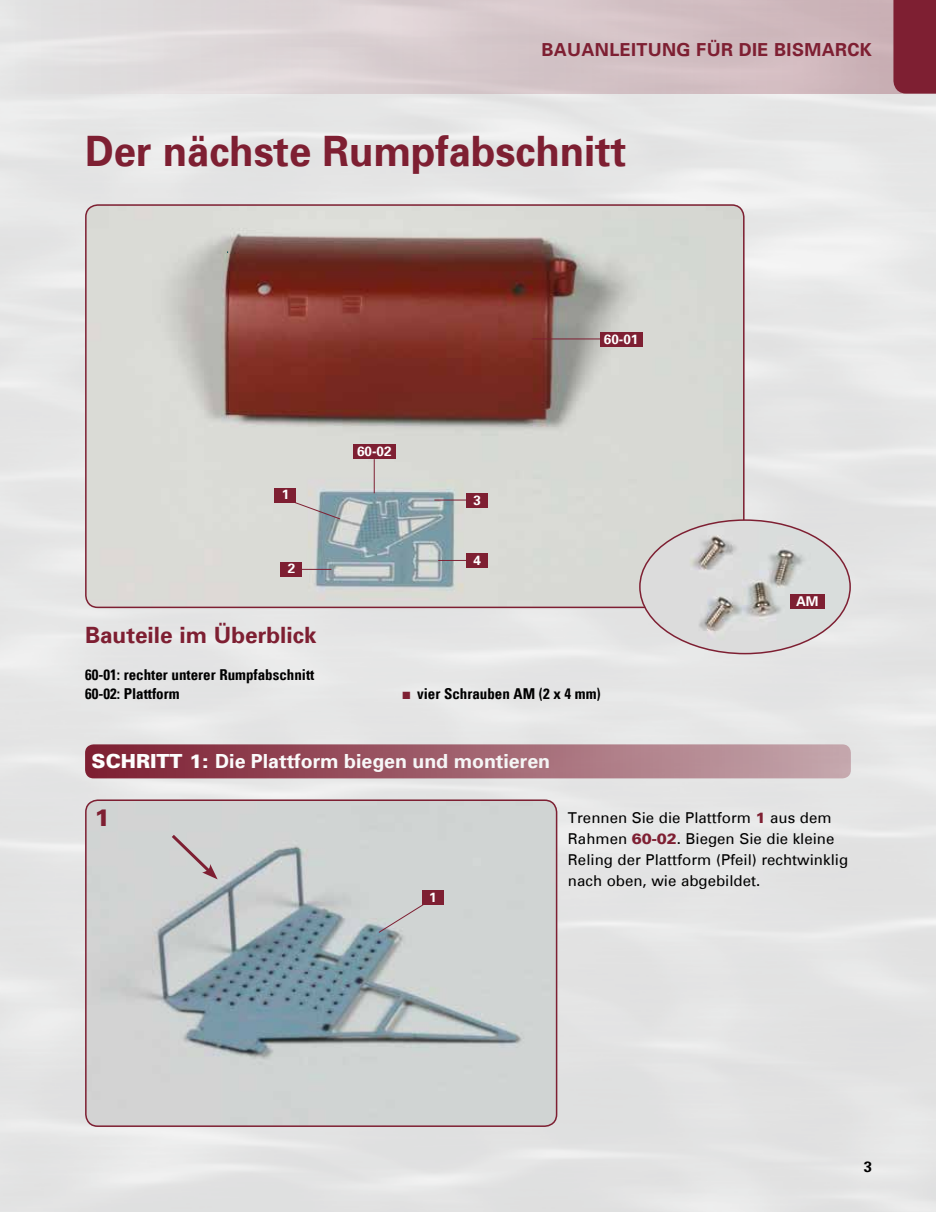
<style>
.page{position:relative;width:936px;height:1212px;background:#fff}
.page>*{position:absolute;margin:0;border:0;box-sizing:border-box;transform-origin:0 0}
.t1{font:700 42px "Univers";color:#7e1f32;scale:.95 1}
.t2{font:900 24px "Univers";color:#7e1f32}
.t3{font:700 22.5px "Univers";color:#7e1f32}
.t4{font:700 19.5px "Univers";color:#fff}
.t5{font:700 18px "Univers";letter-spacing:.02em;color:#7e1f32}
.t6{font:15px/21px "Univers";color:#000}
.t7{font:700 condensed 15px/19.5px "Univers";color:#000}
.t8{font:700 15px "Univers";color:#000}
.t9{font:700 13.5px "Univers";color:#fff}
.s1{color:#7e1f32}
.s2{font-weight:900}
.s3{font-weight:900;color:#7e1f32}
</style>
<div class="page">
<div style="left:0;top:94px;width:935px;height:1118px;background:#e5e5e5"></div>
<div style="left:0;top:0;width:935px;height:94px;background:linear-gradient(to right,#e5e6e6,#cbb0b5)"></div>
<img style="left:85px;top:204px;width:659px;height:404px">
<div style="left:85px;top:204px;width:659px;height:404px;border:2px solid #7e1f32;border-radius:12px"></div>
<div style="left:893px;top:0;width:42px;height:94px;background:#7e1f32"></div>
<div style="left:85px;top:744px;width:765px;height:34px;background:linear-gradient(to right,#7d1e31,#c5a8ae);border-radius:9px"></div>
<img style="left:639px;top:520px;width:211px;height:134px">
<div style="left:790px;top:594px;width:34px;height:15px;background:#7e1f32"></div>
<img style="left:85px;top:799px;width:472px;height:328px">
<div style="left:85px;top:799px;width:472px;height:328px;border:2px solid #7e1f32;border-radius:12px"></div>
<hr style="left:531px;top:339px;width:77px;height:1px;background:#7e1f32">
<div style="left:600px;top:332px;width:42px;height:15px;background:#7e1f32"></div>
<hr style="left:374px;top:459px;width:1px;height:34px;background:#7e1f32">
<div style="left:353px;top:444px;width:42px;height:15px;background:#7e1f32"></div>
<svg style="left:286px;top:498px;width:55px;height:22px"></svg>
<div style="left:275px;top:488px;width:21px;height:15px;background:#7e1f32"></div>
<hr style="left:289px;top:569px;width:42px;height:1px;background:#7e1f32">
<div style="left:281px;top:562px;width:21px;height:15px;background:#7e1f32"></div>
<hr style="left:434px;top:500px;width:42px;height:1px;background:#7e1f32">
<hr style="left:438px;top:560px;width:34px;height:1px;background:#7e1f32">
<div style="left:466px;top:553px;width:22px;height:15px;background:#7e1f32"></div>
<div style="left:466px;top:493px;width:22px;height:15px;background:#7e1f32"></div>
<svg style="left:378px;top:901px;width:50px;height:32px;background:#c9cbcb"></svg>
<div style="left:422px;top:890px;width:21px;height:15px;background:#7e1f32"></div>
<svg style="left:168px;top:832px;width:50px;height:47px;background:#c9c2c3"></svg>
<p class="t5" style="left:541px;top:41px;width:332px">BAUANLEITUNG FÜR DIE BISMARCK</p>
<h1 class="t1" style="left:85px;top:134px;width:571px">Der nächste Rumpfabschnitt</h1>
<p class="t9" style="left:282px;top:489px;width:9px">1</p>
<p class="t9" style="left:288px;top:563px;width:9px">2</p>
<h3 class="t3" style="left:85px;top:625px;width:233px">Bauteile im Überblick</h3>
<p class="t7" style="left:85px;top:666px;width:231px">60-01: rechter unterer Rumpfabschnitt<br>60-02: Plattform</p>
<p class="t9" style="left:357px;top:445px;width:36px">60-02</p>
<p class="t9" style="left:473px;top:494px;width:9px">3</p>
<p class="t9" style="left:473px;top:554px;width:9px">4</p>
<p class="t9" style="left:604px;top:333px;width:36px">60-01</p>
<p class="t7" style="left:402px;top:686px;width:200px"><span class="s1">■</span> vier Schrauben AM (2 x 4 mm)</p>
<h3 class="t4" style="left:92px;top:753px;width:460px"><span class="s2">SCHRITT 1:</span> Die Plattform biegen und montieren</h3>
<p class="t9" style="left:796px;top:596px;width:24px">AM</p>
<h2 class="t2" style="left:94px;top:807px;width:18px">1</h2>
<p class="t9" style="left:429px;top:891px;width:9px">1</p>
<p class="t6" style="left:568px;top:808px;width:282px">Trennen Sie die Plattform <span class="s3">1</span> aus dem Rahmen <span class="s3">60-02</span>. Biegen Sie die kleine Reling der Plattform (Pfeil) rechtwinklig nach oben, wie abgebildet.</p>
<p class="t8" style="left:863px;top:1160px;width:10px">3</p>
</div>
